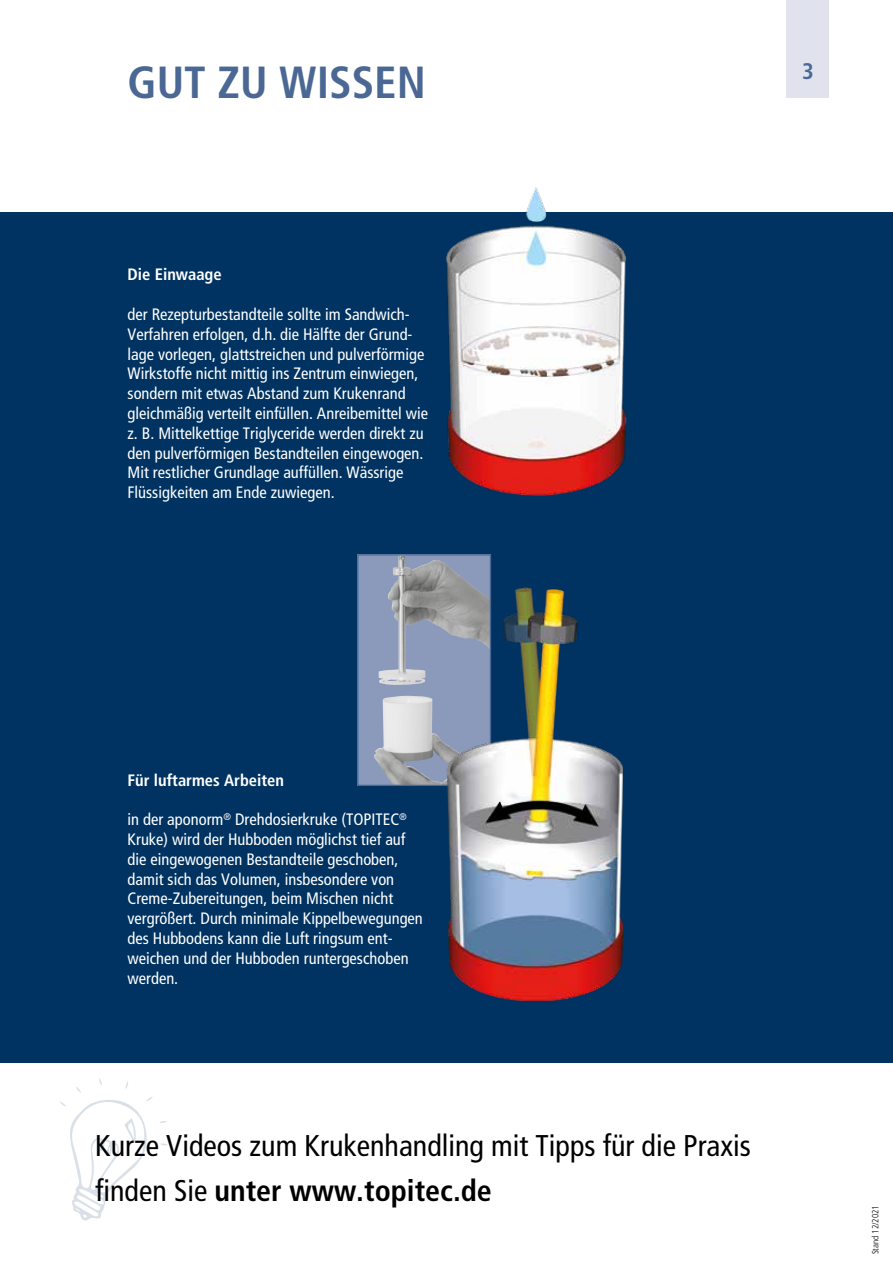
<style>
.page{position:relative;width:893px;height:1263px;background:#fff}
.page>*{position:absolute;margin:0;border:0;box-sizing:border-box;transform-origin:0 0}
.t1{font:700 condensed 45px "Frutiger LT Std";color:#4a6893}
.t2{font:condensed 30px/45px "Frutiger LT Std";color:#000}
.t3{font:700 condensed 22.5px "Frutiger LT Std";color:#4a6893}
.t4{font:condensed 16.5px/19.8px "Frutiger LT Std";color:#fff}
.t5{font:700 condensed 16.5px "Frutiger LT Std";color:#fff}
.t6{font:300 condensed 9px "Frutiger LT Std";color:#000}
.s1{font-weight:700}
</style>
<div class="page">
<div style="left:0;top:213px;width:893px;height:850px;background:#003361"></div>
<svg style="left:60px;top:1078px;width:92px;height:143px"></svg>
<svg style="left:159px;top:1121px;width:8px;height:2px"></svg>
<img style="left:425px;top:187px;width:219px;height:309px">
<svg style="left:359px;top:556px;width:88px;height:228px;background:#a2abbf"></svg>
<img style="left:379px;top:556px;width:68px;height:129px">
<div style="left:357px;top:554px;width:134px;height:232px;border:1px solid #4a6893"></div>
<img style="left:447px;top:554px;width:176px;height:447px">
<div style="left:787px;top:0;width:42px;height:98px;background:#e0e3ee"></div>
<h1 class="t1" style="left:128px;top:55px;width:300px">GUT ZU WISSEN</h1>
<h3 class="t3" style="left:802px;top:57px;width:13px">3</h3>
<p class="t5" style="left:128px;top:265px;width:96px">Die Einwaage</p>
<p class="t4" style="left:128px;top:304px;width:302px">der Rezepturbestandteile sollte im Sandwich-Verfahren erfolgen, d.h. die Hälfte der Grund&shy;lage vorlegen, glattstreichen und pulverförmige Wirkstoffe nicht mittig ins Zentrum einwiegen, sondern mit etwas Abstand zum Krukenrand gleichmäßig verteilt einfüllen. Anreibemittel wie z. B. Mittelkettige Triglyceride werden direkt zu den pulverförmigen Bestandteilen eingewogen.<br>Mit restlicher Grundlage auffüllen. Wässrige Flüssigkeiten am Ende zuwiegen.</p>
<p class="t5" style="left:128px;top:770px;width:158px">Für luftarmes Arbeiten</p>
<p class="t4" style="left:128px;top:810px;width:297px">in der aponorm<sup>®</sup> Drehdosierkruke (TOPITEC<sup>® </sup>Kruke) wird der Hubboden möglichst tief auf die eingewogenen Bestandteile geschoben, damit sich das Volumen, insbesondere von Creme-Zubereitungen, beim Mischen nicht vergrößert. Durch minimale Kippelbewegungen des Hubbodens kann die Luft ringsum ent&shy;weichen und der Hubboden runtergeschoben werden.</p>
<h2 class="t2" style="left:95px;top:1123px;width:657px">Kurze Videos zum Krukenhandling mit Tipps für die Praxis finden Sie <span class="s1">unter www.topitec.de</span></h2>
<p class="t6" style="left:870px;top:1254px;width:51px;rotate:-90deg">Stand 12/2021</p>
</div>
